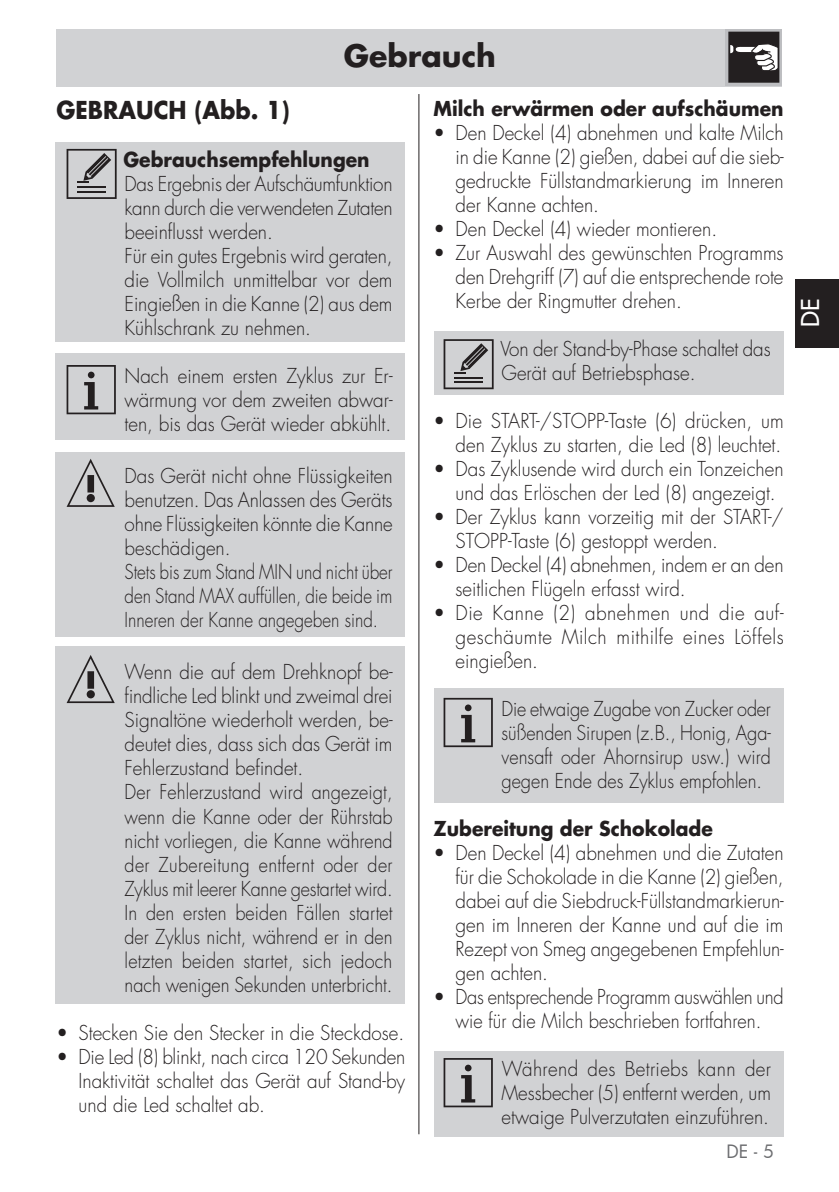
<style>
.page{position:relative;width:839px;height:1192px;background:#fff}
.page>*{position:absolute;margin:0;border:0;box-sizing:border-box;transform-origin:0 0}
.Testo{font:700 30px "Futura Std";color:#231f20}
.testo_tab{font:700 24px "Futura Std";color:#231f20;scale:.94 1}
.t1{font:500 24px "Futura Std";color:#fff}
.testo_tab-2{font:300 20px/24px "Futura Std";color:#231f20;text-align:justify;scale:.94 1}
.testo_tab-3{font:300 20px/24px "Futura Std";color:#231f20;text-align:justify;scale:.9 1}
.testo_tab-4{font:300 20px/24px "Futura Std";color:#231f20;text-align:justify;scale:.85 1}
.testo_tab-5{font:700 20px "Futura Std";color:#231f20;scale:.94 1}
.t2{font:18px "Futura";color:#6c6d70}
</style>
<div class="page">
<hr style="left:418px;top:94px;width:1px;height:1040px;background:#231f20">
<div style="left:57px;top:29px;width:725px;height:58px;background:#d1d2d4"></div>
<div style="left:795px;top:279px;width:44px;height:68px;background:#231f20"></div>
<div style="left:434px;top:1051px;width:349px;height:85px;background:#d1d2d4"></div>
<div style="left:434px;top:688px;width:349px;height:115px;background:#d1d2d4"></div>
<div style="left:56px;top:452px;width:349px;height:185px;background:#d1d2d4"></div>
<div style="left:434px;top:331px;width:349px;height:63px;background:#d1d2d4"></div>
<div style="left:56px;top:646px;width:349px;height:357px;background:#d1d2d4"></div>
<div style="left:56px;top:354px;width:349px;height:86px;background:#d1d2d4"></div>
<div style="left:56px;top:142px;width:349px;height:199px;background:#d1d2d4"></div>
<svg style="left:726px;top:29px;width:56px;height:56px"></svg>
<svg style="left:728px;top:32px;width:51px;height:51px;background:#4f4c4d"></svg>
<svg style="left:67px;top:149px;width:50px;height:50px"></svg>
<svg style="left:67px;top:365px;width:49px;height:49px"></svg>
<svg style="left:67px;top:459px;width:48px;height:48px"></svg>
<svg style="left:67px;top:655px;width:48px;height:48px"></svg>
<svg style="left:444px;top:339px;width:50px;height:50px"></svg>
<svg style="left:444px;top:698px;width:49px;height:49px"></svg>
<svg style="left:444px;top:1058px;width:49px;height:49px"></svg>
<p class="Testo" style="left:344px;top:36px;width:154px">Gebrauch</p>
<p class="testo_tab" style="left:57px;top:94px;width:250px">GEBRAUCH (Abb. 1)</p>
<p class="testo_tab-5" style="left:123px;top:146px;width:263px">Gebrauchsempfehlungen</p>
<p class="testo_tab-2" style="left:125px;top:172px;width:287px">Das Ergebnis der Aufschäumfunktion kann durch die verwendeten Zutaten beeinflusst werden.</p>
<p class="testo_tab-2" style="left:125px;top:244px;width:287px">Für ein gutes Ergebnis wird geraten, die Vollmilch unmittelbar vor dem Eingießen in die Kanne (2) aus dem Kühlschrank zu nehmen.</p>
<p class="testo_tab-2" style="left:125px;top:364px;width:287px">Nach einem ersten Zyklus zur Er&shy;wärmung vor dem zweiten abwar&shy;ten, bis das Gerät wieder abkühlt.</p>
<p class="testo_tab-2" style="left:125px;top:464px;width:287px">Das Gerät nicht ohne Flüssigkeiten benutzen. Das Anlassen des Geräts ohne Flüssigkeiten könnte die Kanne beschädigen.</p>
<p class="testo_tab-4" style="left:125px;top:560px;width:317px">Stets bis zum Stand MIN und nicht über den Stand MAX auffüllen, die beide im Inneren der Kanne angegeben sind.</p>
<p class="testo_tab-2" style="left:125px;top:660px;width:287px">Wenn die auf dem Drehknopf be&shy;findliche Led blinkt und zweimal drei Signaltöne wiederholt werden, be&shy;deutet dies, dass sich das Gerät im Fehlerzustand befindet.</p>
<p class="testo_tab-3" style="left:125px;top:780px;width:299px">Der Fehlerzustand wird angezeigt, wenn die Kanne oder der Rührstab nicht vorliegen, die Kanne während der Zubereitung entfernt oder der Zyklus mit leerer Kanne gestartet wird.</p>
<p class="testo_tab-3" style="left:125px;top:900px;width:299px">In den ersten beiden Fällen startet der Zyklus nicht, während er in den letzten beiden startet, sich jedoch nach wenigen Sekunden unterbricht.</p>
<p class="testo_tab-2" style="left:57px;top:1020px;width:371px">• Stecken Sie den Stecker in die Steckdose.</p>
<p class="testo_tab-2" style="left:79px;top:1044px;width:349px;text-indent:-22px">• Die Led (8) blinkt, nach circa 120 Sekunden Inaktivität schaltet das Gerät auf Stand-by und die Led schaltet ab.</p>
<p class="testo_tab-5" style="left:434px;top:95px;width:374px">Milch erwärmen oder aufschäumen</p>
<p class="testo_tab-2" style="left:456px;top:121px;width:351px;text-indent:-22px">• Den Deckel (4) abnehmen und kalte Milch in die Kanne (2) gießen, dabei auf die sieb&shy;gedruckte Füllstandmarkierung im Inneren der Kanne achten.</p>
<p class="testo_tab-2" style="left:434px;top:217px;width:303px">• Den Deckel (4) wieder montieren.</p>
<p class="testo_tab-2" style="left:456px;top:241px;width:351px;text-indent:-22px">• Zur Auswahl des gewünschten Programms den Drehgriff (7) auf die entsprechende rote Kerbe der Ringmutter drehen.</p>
<p class="testo_tab-2" style="left:500px;top:337px;width:289px">Von der Stand-by-Phase schaltet das<br>Gerät auf Betriebsphase.</p>
<p class="testo_tab-2" style="left:434px;top:409px;width:374px;text-align:right">• Die START-/STOPP-Taste (6) drücken, um den Zyklus zu starten, die Led (8) leuchtet.</p>
<p class="testo_tab-2" style="left:456px;top:457px;width:351px;text-indent:-22px">• Das Zyklusende wird durch ein Tonzeichen und das Erlöschen der Led (8) angezeigt.</p>
<p class="testo_tab-2" style="left:456px;top:505px;width:350px;text-indent:-22px">• Der Zyklus kann vorzeitig mit der START-/<br>STOPP-Taste (6) gestoppt werden.</p>
<p class="testo_tab-2" style="left:456px;top:553px;width:350px;text-indent:-22px">• Den Deckel (4) abnehmen, indem er an den seitlichen Flügeln erfasst wird.</p>
<p class="testo_tab-2" style="left:456px;top:601px;width:351px;text-indent:-22px">• Die Kanne (2) abnehmen und die auf&shy;geschäumte Milch mithilfe eines Löffels eingießen.</p>
<p class="testo_tab-3" style="left:501px;top:697px;width:301px">Die etwaige Zugabe von Zucker oder süßenden Sirupen (z.B., Honig, Aga&shy;vensaft oder Ahornsirup usw.) wird gegen Ende des Zyklus empfohlen.</p>
<p class="testo_tab-5" style="left:434px;top:815px;width:299px">Zubereitung der Schokolade</p>
<p class="testo_tab-2" style="left:456px;top:841px;width:351px;text-indent:-22px">• Den Deckel (4) abnehmen und die Zutaten für die Schokolade in die Kanne (2) gießen, dabei auf die Siebdruck-Füllstandmarkierun&shy;gen im Inneren der Kanne und auf die im Rezept von Smeg angegebenen Empfehlun&shy;gen achten.</p>
<p class="testo_tab-2" style="left:434px;top:985px;width:374px;text-align:center">• Das entsprechende Programm auswählen und wie für die Milch beschrieben fortfahren.</p>
<p class="testo_tab-2" style="left:502px;top:1057px;width:288px">Während des Betriebs kann der Messbecher (5) entfernt werden, um etwaige Pulverzutaten einzuführen.</p>
<p class="t2" style="left:726px;top:1139px;width:49px">DE - 5</p>
<p class="t1" style="left:795px;top:327px;width:30px;rotate:-90deg">DE</p>
</div>
